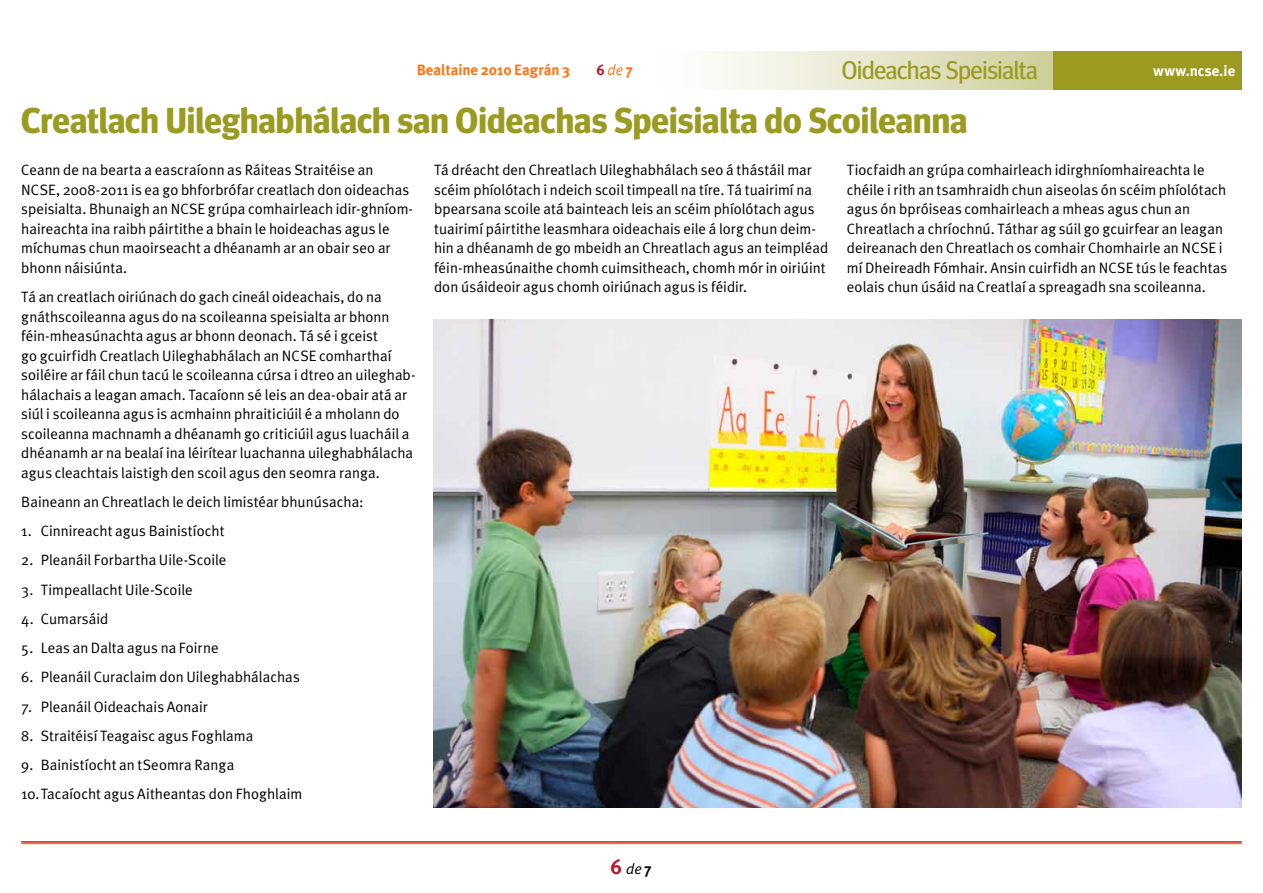
<style>
.page{position:relative;width:1263px;height:893px;background:#fff}
.page>*{position:absolute;margin:0;border:0;box-sizing:border-box;transform-origin:0 0}
.Heading_2{font:700 36px "Meta Headline";letter-spacing:.005em;color:#9b9b22}
.t1{font:25.5px "Meta Headline";letter-spacing:-.01em;color:#9b9b22}
.t2{font:15px/19.5px "Meta Plus Normal";color:#000}
.t3{font:700 15px "Meta Plus";color:#ff7417}
.t4{font:700 15px "Meta Plus";letter-spacing:.015em;color:#fff}
.t5{font:italic 15px "Meta Plus Normal";color:#ff7417}
.t6{font:italic 15px "Meta Plus Normal";color:#000}
.s1{font-family:"Meta Plus";font-weight:700;font-style:normal;color:#b7192e}
.s2{font-family:"Meta Plus";font-weight:700;font-style:normal}
.s3{font-family:"Meta Plus";font-weight:700;font-style:normal;font-size:21px;color:#b7192e}
</style>
<div class="page">
<hr style="left:21px;top:841px;width:1221px;height:2px;background:#b7192e">
<hr style="left:21px;top:843px;width:1221px;height:1px;background:#ff7417">
<div style="left:1052px;top:51px;width:190px;height:38px;background:#9b9b22"></div>
<div style="left:640px;top:51px;width:412px;height:38px;background:linear-gradient(to right,#fff,#d1d09f)"></div>
<img style="left:434px;top:320px;width:808px;height:487px">
<p class="t1" style="left:842px;top:55px;width:197px">Oideachas Speisialta</p>
<p class="t4" style="left:1153px;top:62px;width:84px">www.ncse.ie</p>
<h2 class="Heading_2" style="left:21px;top:100px;width:948px">Creatlach Uileghabhálach san Oideachas Speisialta do Scoileanna</h2>
<p class="t2" style="left:21px;top:160px;width:393px">Ceann de na bearta a eascraíonn as Ráiteas Straitéise an NCSE, 2008-2011 is ea go bhforbrófar creatlach don oideachas speisialta. Bhunaigh an NCSE grúpa comhairleach idir-ghníom&shy;haireachta ina raibh páirtithe a bhain le hoideachas agus le míchumas chun maoirseacht a dhéanamh ar an obair seo ar bhonn náisiúnta.</p>
<p class="t2" style="left:21px;top:287px;width:396px">Tá an creatlach oiriúnach do gach cineál oideachais, do na gnáthscoileanna agus do na scoileanna speisialta ar bhonn féin-mheasúnachta agus ar bhonn deonach. Tá sé i gceist<br>go gcuirfidh Creatlach Uileghabhálach an NCSE comharthaí soiléire ar fáil chun tacú le scoileanna cúrsa i dtreo an uileghab&shy;hálachais a leagan amach. Tacaíonn sé leis an dea-obair atá ar siúl i scoileanna agus is acmhainn phraiticiúil é a mholann do scoileanna machnamh a dhéanamh go criticiúil agus luacháil a dhéanamh ar na bealaí ina léirítear luachanna uileghabhálacha agus cleachtais laistigh den scoil agus den seomra ranga.</p>
<p class="t2" style="left:21px;top:492px;width:344px">Baineann an Chreatlach le deich limistéar bhunúsacha:</p>
<p class="t2" style="left:21px;top:521px;width:205px">1. Cinnireacht agus Bainistíocht</p>
<p class="t2" style="left:21px;top:550px;width:207px">2. Pleanáil Forbartha Uile-Scoile</p>
<p class="t2" style="left:21px;top:580px;width:173px">3. Timpeallacht Uile-Scoile</p>
<p class="t2" style="left:21px;top:609px;width:89px">4. Cumarsáid</p>
<p class="t2" style="left:21px;top:638px;width:199px">5. Leas an Dalta agus na Foirne</p>
<p class="t2" style="left:21px;top:667px;width:280px">6. Pleanáil Curaclaim don Uileghabhálachas</p>
<p class="t2" style="left:21px;top:697px;width:188px">7. Pleanáil Oideachais Aonair</p>
<p class="t2" style="left:21px;top:726px;width:234px">8. Straitéisí Teagaisc agus Foghlama</p>
<p class="t2" style="left:21px;top:755px;width:215px">9. Bainistíocht an tSeomra Ranga</p>
<p class="t2" style="left:21px;top:784px;width:283px">10.Tacaíocht agus Aitheantas don Fhoghlaim</p>
<p class="t3" style="left:417px;top:61px;width:155px">Bealtaine 2010 Eagrán 3</p>
<p class="t5" style="left:596px;top:61px;width:38px"><span class="s1">6</span>de <span class="s2">7</span></p>
<p class="t2" style="left:434px;top:160px;width:396px">Tá dréacht den Chreatlach Uileghabhálach seo á thástáil mar scéim phíolótach i ndeich scoil timpeall na tíre. Tá tuairimí na bpearsana scoile atá bainteach leis an scéim phíolótach agus tuairimí páirtithe leasmhara oideachais eile á lorg chun deim&shy;hin a dhéanamh de go mbeidh an Chreatlach agus an teimpléad féin-mheasúnaithe chomh cuimsitheach, chomh mór in oiriúint don úsáideoir agus chomh oiriúnach agus is féidir.</p>
<p class="t2" style="left:847px;top:160px;width:382px">Tiocfaidh an grúpa comhairleach idirghníomhaireachta le chéile i rith an tsamhraidh chun aiseolas ón scéim phíolótach agus ón bpróiseas comhairleach a mheas agus chun an Chreatlach a chríochnú. Táthar ag súil go gcuirfear an leagan deireanach den Chreatlach os comhair Chomhairle an NCSE i mí Dheireadh Fómhair. Ansin cuirfidh an NCSE tús le feachtas eolais chun úsáid na Creatlaí a spreagadh sna scoileanna.</p>
<p class="t6" style="left:610px;top:860px;width:42px"><span class="s3">6</span> de <span class="s2">7</span></p>
</div>
